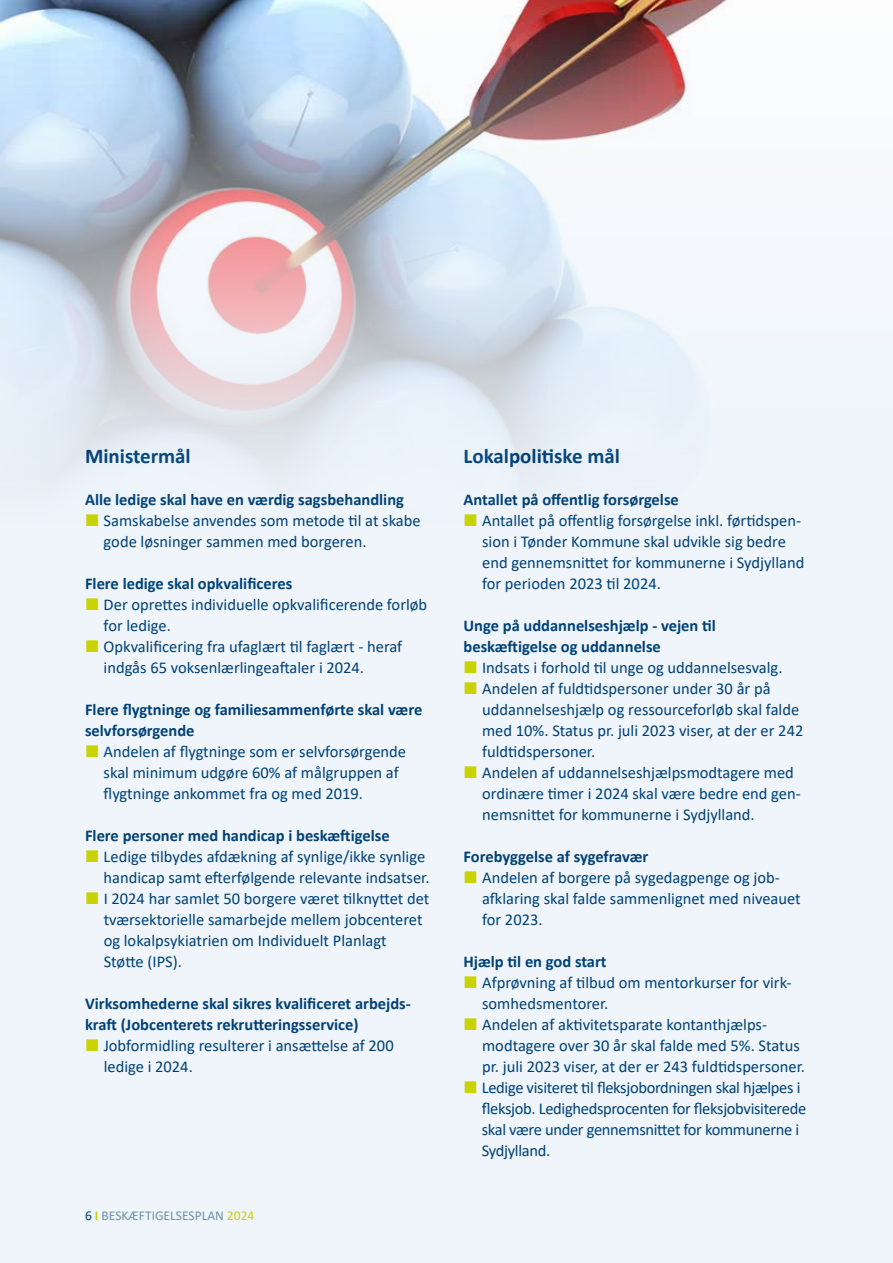
<style>
.page{position:relative;width:893px;height:1263px;background:#eff5fb}
.page>*{position:absolute;margin:0;border:0;box-sizing:border-box;transform-origin:0 0}
.t1{font:700 21px "Calibri";color:#004177}
.t2{font:16.5px/21px "Calibri";color:#004177}
.t3{font:700 16.5px/21px "Calibri";color:#004177}
.t4{font:16.5px/21px "Calibri";letter-spacing:-.02em;color:#004177}
.t5{font:13.5px "Calibri";color:#6f90a7}
.s1{font-family:"Segoe UI";color:#c8d300}
.s2{color:#004177}
.s3{font-weight:700;color:#c8d300}
.s4{color:#c8d300}
</style>
<div class="page">
<img style="left:0;top:0;width:893px;height:469px">
<p class="t1" style="left:85px;top:441px;width:107px">Ministermål</p>
<p class="t3" style="left:85px;top:488px;width:320px">Alle ledige skal have en værdig sagsbehandling</p>
<p class="t2" style="left:104px;top:509px;width:319px;text-indent:-19px"><span class="s1">■</span> Samskabelse anvendes som metode til at skabe gode løsninger sammen med borgeren.</p>
<p class="t3" style="left:85px;top:572px;width:209px">Flere ledige skal opkvalificeres</p>
<p class="t2" style="left:104px;top:593px;width:325px;text-indent:-19px"><span class="s1">■</span> Der oprettes individuelle opkvalificerende forløb for ledige.</p>
<p class="t2" style="left:104px;top:635px;width:300px;text-indent:-19px"><span class="s1">■</span> Opkvalificering fra ufaglært til faglært - heraf indgås 65 voksenlærlingeaftaler i 2024.</p>
<p class="t3" style="left:85px;top:698px;width:339px">Flere flygtninge og familiesammenførte skal være selvforsørgende</p>
<p class="t2" style="left:104px;top:740px;width:304px;text-indent:-19px"><span class="s1">■</span> Andelen af flygtninge som er selvforsørgende skal minimum udgøre 60% af målgruppen af flygtninge ankommet fra og med 2019.</p>
<p class="t3" style="left:85px;top:824px;width:306px">Flere personer med handicap i beskæftigelse</p>
<p class="t2" style="left:85px;top:845px;width:346px;text-align:right"><span class="s1">■</span> Ledige tilbydes afdækning af synlige/ikke synlige handicap samt efterfølgende relevante indsatser.</p>
<p class="t2" style="left:104px;top:887px;width:327px;text-indent:-19px"><span class="s1">■</span> I 2024 har samlet 50 borgere været tilknyttet det tværsektorielle samarbejde mellem jobcenteret og lokalpsykiatrien om Individuelt Planlagt Støtte (IPS).</p>
<p class="t3" style="left:85px;top:992px;width:327px">Virksomhederne skal sikres kvalificeret arbejds&shy;kraft (Jobcenterets rekrutteringsservice)</p>
<p class="t2" style="left:104px;top:1034px;width:292px;text-indent:-19px"><span class="s1">■</span> Jobformidling resulterer i ansættelse af 200 ledige i 2024.</p>
<p class="t5" style="left:85px;top:1206px;width:171px"><span class="s2">6</span> <span class="s3">I</span> BESKÆFTIGELSESPLAN <span class="s4">2024</span></p>
<p class="t1" style="left:463px;top:441px;width:158px">Lokalpolitiske mål</p>
<p class="t3" style="left:463px;top:488px;width:217px">Antallet på offentlig forsørgelse</p>
<p class="t2" style="left:482px;top:509px;width:324px;text-indent:-19px"><span class="s1">■</span> Antallet på offentlig forsørgelse inkl. førtidspen&shy;sion i Tønder Kommune skal udvikle sig bedre end gennemsnittet for kommunerne i Sydjylland for perioden 2023 til 2024.</p>
<p class="t3" style="left:463px;top:614px;width:254px">Unge på uddannelseshjælp - vejen til beskæftigelse og uddannelse</p>
<p class="t2" style="left:463px;top:656px;width:320px"><span class="s1">■</span> Indsats i forhold til unge og uddannelsesvalg.</p>
<p class="t2" style="left:482px;top:677px;width:323px;text-indent:-19px"><span class="s1">■</span> Andelen af fuldtidspersoner under 30 år på uddannelseshjælp og ressourceforløb skal falde med 10%. Status pr. juli 2023 viser, at der er 242 fuldtidspersoner.</p>
<p class="t2" style="left:482px;top:761px;width:320px;text-indent:-19px"><span class="s1">■</span> Andelen af uddannelseshjælpsmodtagere med ordinære timer i 2024 skal være bedre end gen&shy;nemsnittet for kommunerne i Sydjylland.</p>
<p class="t3" style="left:463px;top:845px;width:186px">Forebyggelse af sygefravær</p>
<p class="t2" style="left:482px;top:866px;width:320px;text-indent:-19px"><span class="s1">■</span> Andelen af borgere på sygedagpenge og job&shy;afklaring skal falde sammenlignet med niveauet for 2023.</p>
<p class="t3" style="left:463px;top:950px;width:145px">Hjælp til en god start</p>
<p class="t2" style="left:482px;top:971px;width:311px;text-indent:-19px"><span class="s1">■</span> Afprøvning af tilbud om mentorkurser for virk&shy;somhedsmentorer.</p>
<p class="t2" style="left:482px;top:1013px;width:324px;text-indent:-19px"><span class="s1">■</span> Andelen af aktivitetsparate kontanthjælps&shy;modtagere over 30 år skal falde med 5%. Status pr. juli 2023 viser, at der er 243 fuldtidspersoner.</p>
<p class="t4" style="left:482px;top:1076px;width:326px;text-indent:-18px"><span class="s1">■</span> Ledige visiteret til fleksjobordningen skal hjælpes i fleksjob. Ledighedsprocenten for fleksjobvisiterede skal være under gennemsnittet for kommunerne i Sydjylland.</p>
</div>
